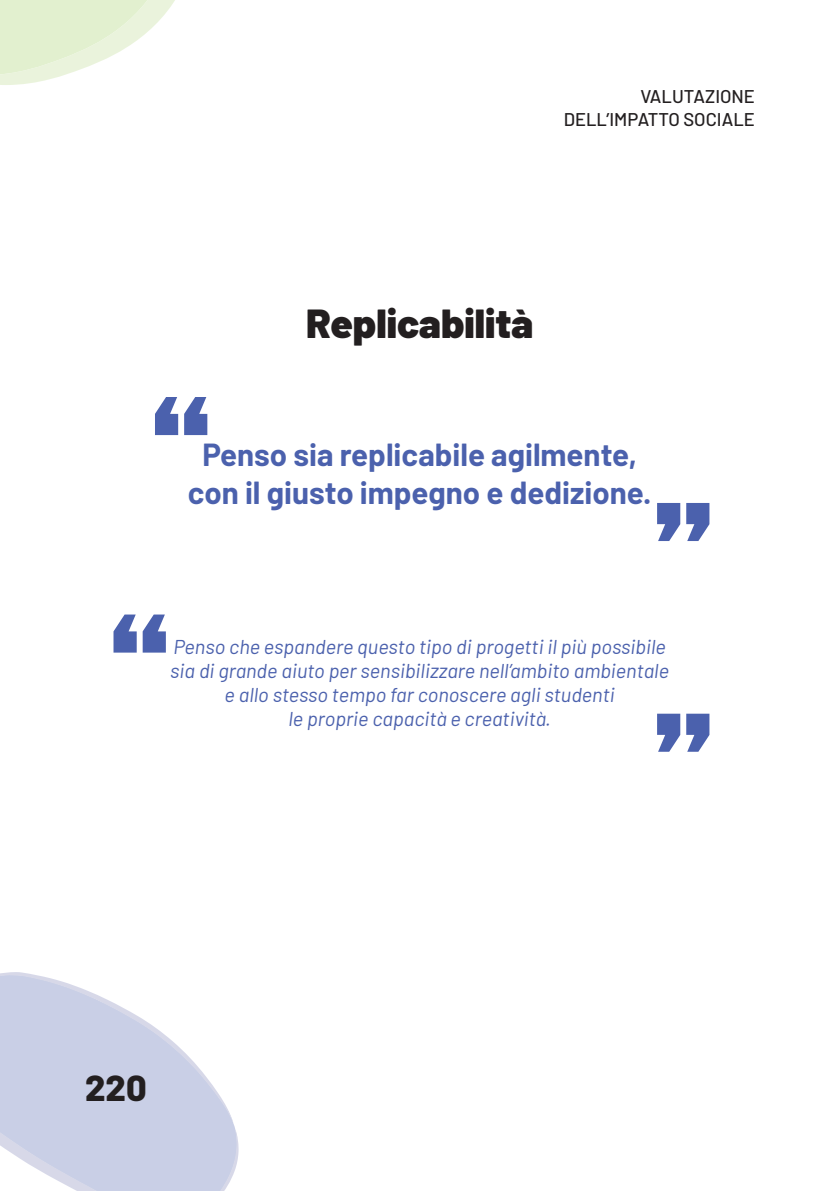
<style>
.page{position:relative;width:840px;height:1191px;background:#fff}
.page>*{position:absolute;margin:0;border:0;box-sizing:border-box;transform-origin:0 0}
.t1{font:900 40.4px "Barlow";color:#231f20}
.t2{font:800 36px "Barlow";color:#231f20}
.t3{font:700 31.2px "Barlow";color:#4b61ad}
.t4{font:italic 20px "Barlow";color:#4b61ad}
.t5{font:500 18.4px/22px "Barlow";color:#231f20;text-align:right}
</style>
<div class="page">
<svg style="left:0;top:972px;width:233px;height:219px;fill:#c9cfe6"></svg>
<svg style="left:197px;top:1130px;width:42px;height:61px"></svg>
<svg style="left:0;top:0;width:175px;height:85px"></svg>
<svg style="left:155px;top:397px;width:52px;height:38px"></svg>
<svg style="left:657px;top:503px;width:52px;height:38px"></svg>
<svg style="left:113px;top:614px;width:53px;height:38px"></svg>
<svg style="left:657px;top:713px;width:52px;height:38px"></svg>
<p class="t5" style="left:563px;top:84px;width:192px">VALUTAZIONE<br>DELL’IMPATTO SOCIALE</p>
<p class="t1" style="left:306px;top:293px;width:228px">Replicabilità</p>
<p class="t3" style="left:202px;top:432px;width:436px">Penso sia replicabile agilmente,</p>
<p class="t3" style="left:188px;top:469px;width:465px">con il giusto impegno e dedizione.</p>
<p class="t4" style="left:173px;top:632px;width:493px">Penso che espandere questo tipo di progetti il più possibile</p>
<p class="t4" style="left:170px;top:656px;width:500px">sia di grande aiuto per sensibilizzare nell’ambito ambientale</p>
<p class="t4" style="left:224px;top:680px;width:391px">e allo stesso tempo far conoscere agli studenti</p>
<p class="t4" style="left:288px;top:704px;width:264px">le proprie capacità e creatività.</p>
<h2 class="t2" style="left:85px;top:1061px;width:63px">220</h2>
</div>
